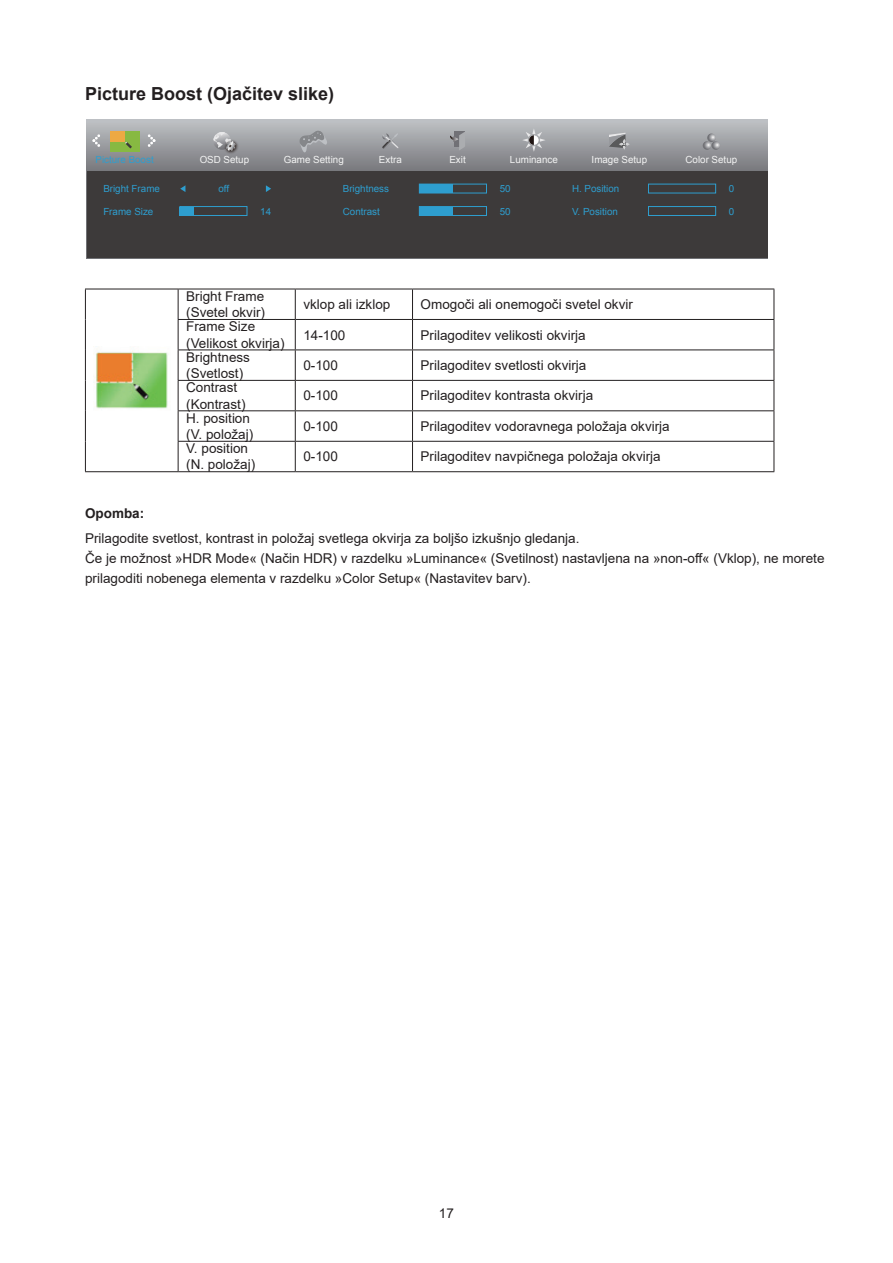
<style>
.page{position:relative;width:893px;height:1263px;background:#fff}
.page>*{position:absolute;margin:0;border:0;box-sizing:border-box;transform-origin:0 0}
.t1{font:700 18px "Arial";color:#231f20}
.t2{font:13.5px/16.2px "Arial";color:#231f20}
.t3{font:700 13.5px "Arial";color:#231f20}
.t4{font:9.75px "Arial";color:#2e9ecf}
.t5{font:9.75px "Arial";color:#f3f3f3}
</style>
<div class="page">
<svg style="left:87px;top:119px;width:681px;height:53px;background:#989a9e"></svg>
<div style="left:87px;top:172px;width:681px;height:86px;background:#3d3a3a"></div>
<svg style="left:92px;top:134px;width:8px;height:13px"></svg>
<svg style="left:148px;top:134px;width:8px;height:13px"></svg>
<img style="left:223px;top:138px;width:17px;height:18px">
<svg style="left:213px;top:132px;width:23px;height:19px"></svg>
<svg style="left:450px;top:132px;width:15px;height:18px"></svg>
<svg style="left:382px;top:133px;width:18px;height:16px"></svg>
<svg style="left:522px;top:128px;width:24px;height:24px"></svg>
<svg style="left:609px;top:133px;width:21px;height:17px"></svg>
<div style="left:419px;top:184px;width:34px;height:9px;background:#2e9ecf"></div>
<div style="left:419px;top:206px;width:68px;height:10px;border:1px solid #2e9ecf"></div>
<div style="left:419px;top:207px;width:34px;height:8px;background:#2e9ecf"></div>
<div style="left:648px;top:206px;width:68px;height:10px;border:1px solid #2e9ecf"></div>
<svg style="left:180px;top:185px;width:5px;height:7px"></svg>
<svg style="left:266px;top:185px;width:5px;height:7px"></svg>
<div style="left:179px;top:206px;width:68px;height:10px;border:1px solid #2e9ecf"></div>
<div style="left:180px;top:207px;width:14px;height:8px;background:#2e9ecf"></div>
<div style="left:110px;top:131px;width:29px;height:21px;background:#87b942"></div>
<div style="left:110px;top:131px;width:15px;height:10px;background:#eda943"></div>
<svg style="left:125px;top:142px;width:7px;height:6px"></svg>
<svg style="left:703px;top:133px;width:17px;height:17px"></svg>
<svg style="left:299px;top:130px;width:28px;height:23px"></svg>
<hr style="left:85px;top:289px;width:93px;height:1px;background:#231f20">
<hr style="left:85px;top:289px;width:1px;height:30px;background:#231f20">
<hr style="left:178px;top:289px;width:117px;height:1px;background:#231f20">
<hr style="left:178px;top:289px;width:1px;height:30px;background:#231f20">
<hr style="left:295px;top:289px;width:117px;height:1px;background:#231f20">
<hr style="left:295px;top:289px;width:1px;height:30px;background:#231f20">
<hr style="left:412px;top:289px;width:362px;height:1px;background:#231f20">
<hr style="left:412px;top:289px;width:1px;height:30px;background:#231f20">
<hr style="left:774px;top:289px;width:1px;height:30px;background:#231f20">
<hr style="left:85px;top:319px;width:1px;height:31px;background:#231f20">
<hr style="left:178px;top:319px;width:117px;height:1px;background:#231f20">
<hr style="left:178px;top:320px;width:1px;height:30px;background:#231f20">
<hr style="left:295px;top:319px;width:117px;height:1px;background:#231f20">
<hr style="left:295px;top:320px;width:1px;height:30px;background:#231f20">
<hr style="left:412px;top:319px;width:362px;height:1px;background:#231f20">
<hr style="left:412px;top:320px;width:1px;height:30px;background:#231f20">
<hr style="left:774px;top:320px;width:1px;height:30px;background:#231f20">
<hr style="left:85px;top:350px;width:1px;height:30px;background:#231f20">
<hr style="left:178px;top:350px;width:117px;height:1px;background:#231f20">
<hr style="left:178px;top:350px;width:1px;height:30px;background:#231f20">
<hr style="left:295px;top:350px;width:117px;height:1px;background:#231f20">
<hr style="left:295px;top:350px;width:1px;height:30px;background:#231f20">
<hr style="left:412px;top:350px;width:362px;height:1px;background:#231f20">
<hr style="left:412px;top:350px;width:1px;height:30px;background:#231f20">
<hr style="left:774px;top:350px;width:1px;height:30px;background:#231f20">
<hr style="left:85px;top:380px;width:1px;height:31px;background:#231f20">
<hr style="left:178px;top:380px;width:117px;height:1px;background:#231f20">
<svg style="left:178px;top:381px;width:1px;height:29px"></svg>
<hr style="left:295px;top:380px;width:117px;height:1px;background:#231f20">
<svg style="left:295px;top:381px;width:1px;height:29px"></svg>
<hr style="left:412px;top:380px;width:362px;height:1px;background:#231f20">
<svg style="left:412px;top:381px;width:1px;height:29px"></svg>
<svg style="left:774px;top:381px;width:1px;height:29px"></svg>
<hr style="left:85px;top:411px;width:1px;height:30px;background:#231f20">
<hr style="left:178px;top:410px;width:117px;height:1px;background:#231f20">
<hr style="left:178px;top:411px;width:1px;height:30px;background:#231f20">
<hr style="left:295px;top:410px;width:117px;height:1px;background:#231f20">
<hr style="left:295px;top:411px;width:1px;height:30px;background:#231f20">
<hr style="left:412px;top:410px;width:362px;height:1px;background:#231f20">
<hr style="left:412px;top:411px;width:1px;height:30px;background:#231f20">
<hr style="left:774px;top:411px;width:1px;height:30px;background:#231f20">
<hr style="left:85px;top:441px;width:1px;height:30px;background:#231f20">
<hr style="left:178px;top:441px;width:117px;height:1px;background:#231f20">
<svg style="left:178px;top:442px;width:1px;height:29px"></svg>
<hr style="left:295px;top:441px;width:117px;height:1px;background:#231f20">
<svg style="left:295px;top:442px;width:1px;height:29px"></svg>
<hr style="left:412px;top:441px;width:362px;height:1px;background:#231f20">
<svg style="left:412px;top:442px;width:1px;height:29px"></svg>
<svg style="left:774px;top:442px;width:1px;height:29px"></svg>
<hr style="left:85px;top:471px;width:93px;height:1px;background:#231f20">
<hr style="left:178px;top:471px;width:117px;height:1px;background:#231f20">
<hr style="left:295px;top:471px;width:117px;height:1px;background:#231f20">
<hr style="left:412px;top:471px;width:362px;height:1px;background:#231f20">
<img style="left:95px;top:350px;width:73px;height:59px">
<h1 class="t1" style="left:85px;top:81px;width:251px">Picture Boost (Ojačitev slike)</h1>
<p class="t5" style="left:200px;top:153px;width:51px">OSD Setup</p>
<p class="t5" style="left:379px;top:153px;width:24px">Extra</p>
<p class="t5" style="left:449px;top:153px;width:18px">Exit</p>
<p class="t5" style="left:510px;top:153px;width:49px">Luminance</p>
<p class="t5" style="left:592px;top:153px;width:57px">Image Setup</p>
<p class="t4" style="left:343px;top:182px;width:48px">Brightness</p>
<p class="t4" style="left:500px;top:182px;width:12px">50</p>
<p class="t4" style="left:343px;top:205px;width:39px">Contrast</p>
<p class="t4" style="left:500px;top:205px;width:12px">50</p>
<p class="t4" style="left:95px;top:153px;width:60px">Picture Boost</p>
<p class="t5" style="left:284px;top:154px;width:61px">Game Setting</p>
<p class="t5" style="left:685px;top:154px;width:53px">Color Setup</p>
<p class="t4" style="left:103px;top:182px;width:58px">Bright Frame</p>
<p class="t4" style="left:218px;top:182px;width:12px">off</p>
<p class="t4" style="left:103px;top:205px;width:52px">Frame Size</p>
<p class="t4" style="left:260px;top:205px;width:12px">14</p>
<p class="t4" style="left:572px;top:182px;width:49px">H. Position</p>
<p class="t4" style="left:729px;top:182px;width:7px">0</p>
<p class="t4" style="left:572px;top:205px;width:47px">V. Position</p>
<p class="t4" style="left:729px;top:205px;width:7px">0</p>
<p class="t2" style="left:186px;top:288px;width:80px">Bright Frame (Svetel okvir)</p>
<p class="t2" style="left:303px;top:296px;width:89px">vklop ali izklop</p>
<p class="t2" style="left:421px;top:296px;width:214px">Omogoči ali onemogoči svetel okvir</p>
<p class="t2" style="left:186px;top:318px;width:100px">Frame Size (Velikost okvirja)</p>
<p class="t2" style="left:303px;top:327px;width:44px">14-100</p>
<p class="t2" style="left:421px;top:327px;width:167px">Prilagoditev velikosti okvirja</p>
<p class="t2" style="left:186px;top:349px;width:65px">Brightness (Svetlost)</p>
<p class="t2" style="left:303px;top:357px;width:36px">0-100</p>
<p class="t2" style="left:421px;top:357px;width:167px">Prilagoditev svetlosti okvirja</p>
<p class="t2" style="left:186px;top:379px;width:61px">Contrast (Kontrast)</p>
<p class="t2" style="left:303px;top:387px;width:36px">0-100</p>
<p class="t2" style="left:421px;top:387px;width:174px">Prilagoditev kontrasta okvirja</p>
<p class="t2" style="left:186px;top:410px;width:69px">H. position (V. položaj)</p>
<p class="t2" style="left:303px;top:418px;width:36px">0-100</p>
<p class="t2" style="left:421px;top:418px;width:251px">Prilagoditev vodoravnega položaja okvirja</p>
<p class="t2" style="left:186px;top:440px;width:71px">V. position (N. položaj)</p>
<p class="t2" style="left:303px;top:448px;width:36px">0-100</p>
<p class="t2" style="left:421px;top:448px;width:242px">Prilagoditev navpičnega položaja okvirja</p>
<p class="t3" style="left:85px;top:504px;width:61px">Opomba:</p>
<p class="t2" style="left:85px;top:528px;width:741px;line-height:20.2px">Prilagodite svetlost, kontrast in položaj svetlega okvirja za boljšo izkušnjo gledanja.<br>Če je možnost »HDR Mode« (Način HDR) v razdelku »Luminance« (Svetilnost) nastavljena na »non-off« (Vklop), ne morete prilagoditi nobenega elementa v razdelku »Color Setup« (Nastavitev barv).</p>
<p class="t2" style="left:439px;top:1205px;width:17px">17</p>
</div>
